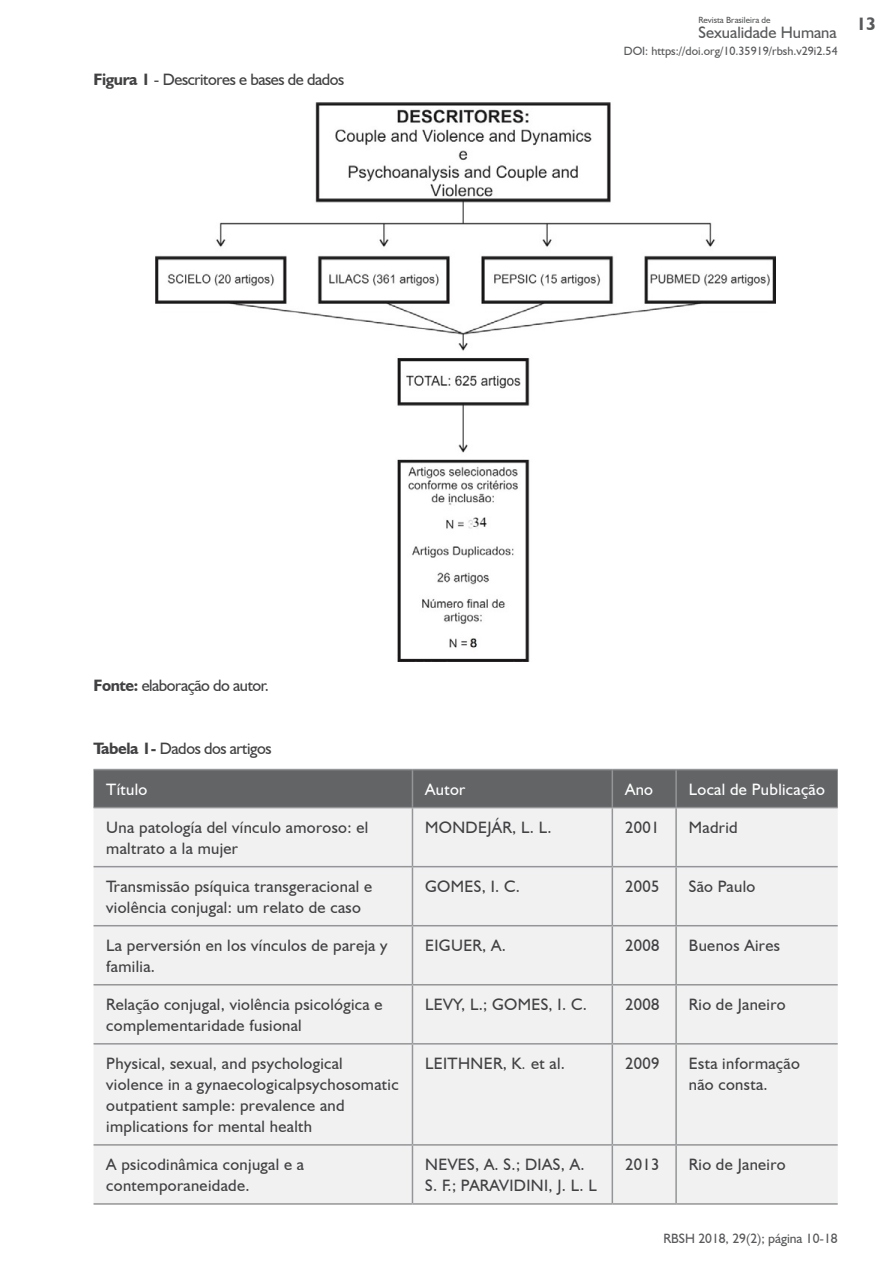
<style>
.page{position:relative;width:893px;height:1263px;background:#fff}
.page>*{position:absolute;margin:0;border:0;box-sizing:border-box;transform-origin:0 0}
.t1{font:700 18px "Humanist 521 BT";color:#58595b}
.t2{font:16.5px/21px "Humanist 521 BT";letter-spacing:.02em;color:#414042}
.t3{font:16.5px "Humanist 521 BT";letter-spacing:-.025em;color:#414042}
.t4{font:16.5px "Humanist 521 BT";letter-spacing:.02em;color:#fff}
.t5{font:16.5px "Humanist 521 BT";color:#58595b}
.t6{font:13.5px "Humanist 521 BT";color:#58595b}
.t7{font:12px "Humanist 521 BT";color:#58595b}
.t8{font:9px "Humanist 521 BT";color:#58595b}
.s1{font-weight:700}
.s2{font-style:italic}
</style>
<div class="page">
<img style="left:155px;top:102px;width:621px;height:559px">
<div style="left:94px;top:770px;width:744px;height:37px;background:#636466"></div>
<div style="left:94px;top:808px;width:744px;height:395px;background:#f1f1f2"></div>
<hr style="left:94px;top:769px;width:318px;height:1px;background:#939598">
<hr style="left:412px;top:769px;width:200px;height:1px;background:#939598">
<hr style="left:412px;top:770px;width:1px;height:37px;background:#939598">
<hr style="left:612px;top:769px;width:64px;height:1px;background:#939598">
<hr style="left:612px;top:770px;width:1px;height:37px;background:#939598">
<hr style="left:676px;top:769px;width:162px;height:1px;background:#939598">
<hr style="left:675px;top:770px;width:2px;height:37px;background:#939598">
<hr style="left:94px;top:807px;width:318px;height:1px;background:#939598">
<hr style="left:412px;top:807px;width:200px;height:1px;background:#939598">
<hr style="left:412px;top:808px;width:1px;height:58px;background:#939598">
<hr style="left:612px;top:807px;width:64px;height:1px;background:#939598">
<hr style="left:612px;top:808px;width:1px;height:58px;background:#939598">
<hr style="left:676px;top:807px;width:162px;height:1px;background:#939598">
<hr style="left:675px;top:808px;width:2px;height:58px;background:#939598">
<hr style="left:94px;top:866px;width:318px;height:1px;background:#939598">
<hr style="left:412px;top:866px;width:200px;height:1px;background:#939598">
<hr style="left:412px;top:867px;width:1px;height:58px;background:#939598">
<hr style="left:612px;top:866px;width:64px;height:1px;background:#939598">
<hr style="left:612px;top:867px;width:1px;height:58px;background:#939598">
<hr style="left:676px;top:866px;width:162px;height:1px;background:#939598">
<hr style="left:675px;top:867px;width:2px;height:58px;background:#939598">
<hr style="left:94px;top:925px;width:318px;height:1px;background:#939598">
<hr style="left:412px;top:925px;width:200px;height:1px;background:#939598">
<hr style="left:412px;top:926px;width:1px;height:58px;background:#939598">
<hr style="left:612px;top:925px;width:64px;height:1px;background:#939598">
<hr style="left:612px;top:926px;width:1px;height:58px;background:#939598">
<hr style="left:676px;top:925px;width:162px;height:1px;background:#939598">
<hr style="left:675px;top:926px;width:2px;height:58px;background:#939598">
<hr style="left:94px;top:984px;width:318px;height:1px;background:#939598">
<hr style="left:412px;top:984px;width:200px;height:1px;background:#939598">
<hr style="left:412px;top:985px;width:1px;height:58px;background:#939598">
<hr style="left:612px;top:984px;width:64px;height:1px;background:#939598">
<hr style="left:612px;top:985px;width:1px;height:58px;background:#939598">
<hr style="left:676px;top:984px;width:162px;height:1px;background:#939598">
<hr style="left:675px;top:985px;width:2px;height:58px;background:#939598">
<hr style="left:94px;top:1043px;width:318px;height:1px;background:#939598">
<hr style="left:412px;top:1043px;width:200px;height:1px;background:#939598">
<hr style="left:412px;top:1044px;width:1px;height:100px;background:#939598">
<hr style="left:612px;top:1043px;width:64px;height:1px;background:#939598">
<hr style="left:612px;top:1044px;width:1px;height:100px;background:#939598">
<hr style="left:676px;top:1043px;width:162px;height:1px;background:#939598">
<hr style="left:675px;top:1044px;width:2px;height:100px;background:#939598">
<hr style="left:94px;top:1144px;width:318px;height:1px;background:#939598">
<hr style="left:412px;top:1144px;width:200px;height:1px;background:#939598">
<hr style="left:412px;top:1145px;width:1px;height:58px;background:#939598">
<hr style="left:612px;top:1144px;width:64px;height:1px;background:#939598">
<hr style="left:612px;top:1145px;width:1px;height:58px;background:#939598">
<hr style="left:676px;top:1144px;width:162px;height:1px;background:#939598">
<hr style="left:675px;top:1145px;width:2px;height:58px;background:#939598">
<hr style="left:94px;top:1203px;width:318px;height:2px;background:#939598">
<hr style="left:412px;top:1203px;width:200px;height:2px;background:#939598">
<hr style="left:612px;top:1203px;width:64px;height:2px;background:#939598">
<hr style="left:676px;top:1203px;width:162px;height:2px;background:#939598">
<p class="t3" style="left:94px;top:69px;width:252px"><span class="s1">Figura 1</span> - Descritores e bases de dados</p>
<p class="t8" style="left:698px;top:14px;width:74px">Revista Brasileira de</p>
<p class="t5" style="left:698px;top:22px;width:140px">Sexualidade Humana</p>
<p class="t7" style="left:624px;top:43px;width:215px">DOI: https://doi.org/10.35919/rbsh.v29i2.54</p>
<p class="t1" style="left:856px;top:12px;width:21px">13</p>
<p class="t3" style="left:94px;top:675px;width:177px"><span class="s1">Fonte:</span> elaboração do autor.</p>
<p class="t3" style="left:94px;top:738px;width:180px"><span class="s1">Tabela 1-</span> Dados dos artigos</p>
<p class="t4" style="left:106px;top:779px;width:43px">Título</p>
<p class="t4" style="left:425px;top:779px;width:42px">Autor</p>
<p class="t4" style="left:625px;top:779px;width:30px">Ano</p>
<p class="t4" style="left:689px;top:779px;width:138px">Local de Publicação</p>
<p class="t2" style="left:106px;top:816px;width:263px">Una patología del vínculo amoroso: el maltrato a la mujer</p>
<p class="t2" style="left:425px;top:816px;width:128px">MONDEJÁR, L. L.</p>
<p class="t2" style="left:625px;top:816px;width:36px">2001</p>
<p class="t2" style="left:689px;top:816px;width:50px">Madrid</p>
<p class="t2" style="left:106px;top:875px;width:267px">Transmissão psíquica transgeracional e violência conjugal: um relato de caso</p>
<p class="t2" style="left:425px;top:875px;width:96px">GOMES, I. C.</p>
<p class="t2" style="left:625px;top:875px;width:36px">2005</p>
<p class="t2" style="left:689px;top:875px;width:68px">São Paulo</p>
<p class="t2" style="left:106px;top:934px;width:283px">La perversión en los vínculos de pareja y familia.</p>
<p class="t2" style="left:425px;top:934px;width:82px">EIGUER, A.</p>
<p class="t2" style="left:625px;top:934px;width:36px">2008</p>
<p class="t2" style="left:689px;top:934px;width:93px">Buenos Aires</p>
<p class="t2" style="left:106px;top:994px;width:278px">Relação conjugal, violência psicológica e complementaridade fusional</p>
<p class="t2" style="left:425px;top:994px;width:163px">LEVY, L.; GOMES, I. C.</p>
<p class="t2" style="left:625px;top:994px;width:36px">2008</p>
<p class="t2" style="left:689px;top:994px;width:98px">Rio de Janeiro</p>
<p class="t2" style="left:106px;top:1053px;width:294px">Physical, sexual, and psychological violence in a gynaecologicalpsychosomatic outpatient sample: prevalence and implications for mental health</p>
<p class="t2" style="left:425px;top:1053px;width:141px">LEITHNER, K<span class="s2">.</span> et al.</p>
<p class="t2" style="left:625px;top:1053px;width:36px">2009</p>
<p class="t2" style="left:689px;top:1053px;width:112px">Esta informação não consta.</p>
<p class="t2" style="left:106px;top:1154px;width:199px">A psicodinâmica conjugal e a contemporaneidade.</p>
<p class="t2" style="left:425px;top:1154px;width:173px">NEVES, A. S.; DIAS, A.<br>S. F.; PARAVIDINI, J. L. L</p>
<p class="t2" style="left:625px;top:1154px;width:36px">2013</p>
<p class="t2" style="left:689px;top:1154px;width:98px">Rio de Janeiro</p>
<p class="t6" style="left:663px;top:1230px;width:176px">RBSH 2018, 29(2); página 10-18</p>
</div>
